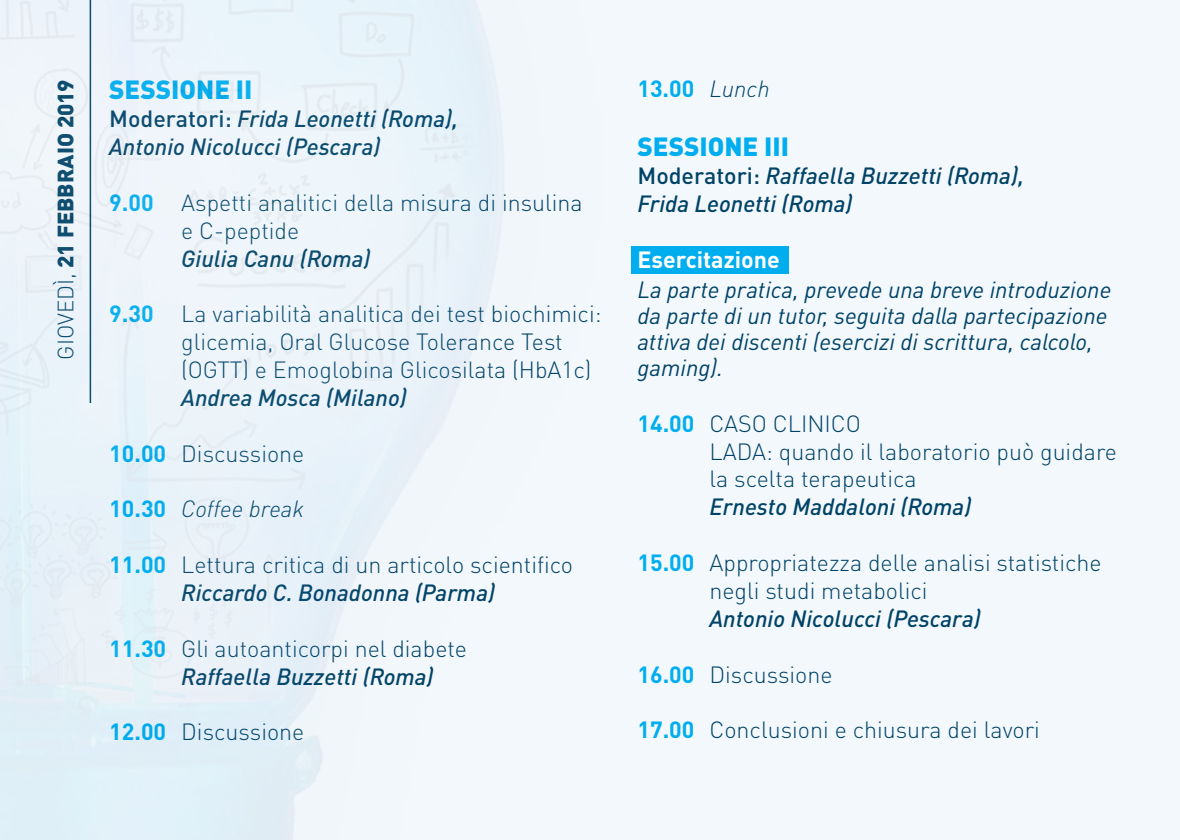
<style>
.page{position:relative;width:1180px;height:840px;background:#fff}
.page>*{position:absolute;margin:0;border:0;box-sizing:border-box;transform-origin:0 0}
.t1{font:900 26px "DIN Pro";color:#00aeef}
.t2{font:300 23.2px/27.8px "DIN Pro";color:#004367}
.t3{font:italic 500 23.2px/27.8px "DIN Pro";color:#004367}
.t4{font:italic 23.2px/26px "DIN Pro";color:#004367}
.t5{font:italic 300 23.2px "DIN Pro";color:#004367}
.t6{font:700 23.2px "DIN Pro";color:#fff}
.t7{font:700 23.2px "DIN Pro";color:#00aeef}
.t8{font:900 22px "DIN Pro";color:#004367}
.s1{font-weight:300}
.s2{font-style:normal}
.s3{font-weight:700;color:#00aeef}
.s4{font-weight:700;font-style:normal;color:#00aeef}
.s5{font-weight:500;font-style:italic}
.s6{font-weight:300;font-style:italic;color:#004367}
</style>
<div class="page">
<div style="left:0;top:0;width:1179px;height:839px;background:#f3f8fc"></div>
<div style="left:631px;top:246px;width:157px;height:28px;background:#00aeef"></div>
<img style="left:0;top:0;width:504px;height:839px">
<p class="t8" style="left:47px;top:359px;width:281px;rotate:-90deg"><span class="s1">GIOVEDÌ,</span> 21 FEBBRAIO 2019</p>
<p class="t1" style="left:109px;top:67px;width:145px">SESSIONE II</p>
<p class="t3" style="left:109px;top:102px;width:350px"><span class="s2">Moderatori:</span> Frida Leonetti (Roma),<br>Antonio Nicolucci (Pescara)</p>
<p class="t2" style="left:181px;top:186px;width:403px;text-indent:-72px"><span class="s3">9.00</span> Aspetti analitici della misura di insulina e C-peptide</p>
<p class="t3" style="left:181px;top:242px;width:191px">Giulia Canu (Roma)</p>
<p class="t2" style="left:181px;top:298px;width:421px;text-indent:-72px"><span class="s3">9.30</span> La variabilità analitica dei test biochimici: glicemia, Oral Glucose Tolerance Test (OGTT) e Emoglobina Glicosilata (HbA1c)</p>
<p class="t3" style="left:181px;top:381px;width:227px">Andrea Mosca (Milano)</p>
<p class="t2" style="left:109px;top:437px;width:197px"><span class="s3">10.00</span> Discussione</p>
<p class="t5" style="left:109px;top:491px;width:196px"><span class="s4">10.30</span> Coffee break</p>
<p class="t2" style="left:109px;top:548px;width:465px;text-align:center"><span class="s3">11.00</span> Lettura critica di un articolo scientifico<br><span class="s5">Riccardo C. Bonadonna (Parma)</span></p>
<p class="t2" style="left:181px;top:632px;width:287px;text-indent:-72px"><span class="s3">11.30</span> Gli autoanticorpi nel diabete<br><span class="s5">Raffaella Buzzetti (Roma)</span></p>
<p class="t2" style="left:109px;top:715px;width:197px"><span class="s3">12.00</span> Discussione</p>
<p class="t7" style="left:637px;top:69px;width:134px">13.00 <span class="s6">Lunch</span></p>
<p class="t1" style="left:637px;top:124px;width:153px">SESSIONE III</p>
<p class="t3" style="left:637px;top:159px;width:388px"><span class="s2">Moderatori:</span> Raffaella Buzzetti (Roma),<br>Frida Leonetti (Roma)</p>
<p class="t6" style="left:637px;top:240px;width:144px">Esercitazione</p>
<p class="t4" style="left:637px;top:274px;width:475px">La parte pratica, prevede una breve introduzione da parte di un tutor, seguita dalla partecipazione attiva dei discenti (esercizi di scrittura, calcolo, gaming).</p>
<p class="t2" style="left:709px;top:407px;width:409px;text-indent:-72px"><span class="s3">14.00</span> CASO CLINICO<br>LADA: quando il laboratorio può guidare la scelta terapeutica</p>
<p class="t3" style="left:709px;top:490px;width:263px">Ernesto Maddaloni (Roma)</p>
<p class="t2" style="left:709px;top:546px;width:393px;text-indent:-72px"><span class="s3">15.00</span> Appropriatezza delle analisi statistiche negli studi metabolici</p>
<p class="t3" style="left:709px;top:601px;width:273px">Antonio Nicolucci (Pescara)</p>
<p class="t2" style="left:637px;top:657px;width:197px"><span class="s3">16.00</span> Discussione</p>
<p class="t2" style="left:637px;top:713px;width:404px"><span class="s3">17.00</span> Conclusioni e chiusura dei lavori</p>
</div>
